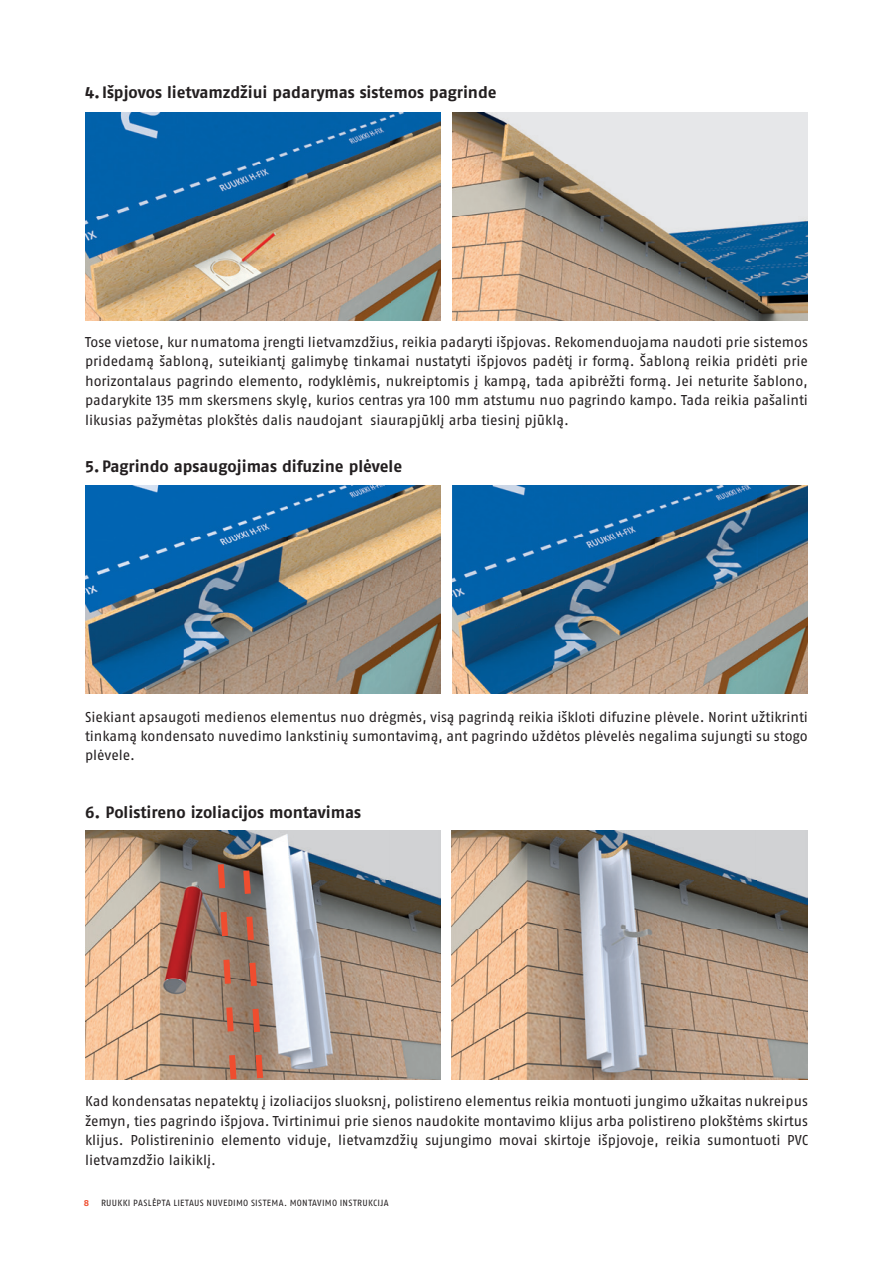
<style>
.page{position:relative;width:893px;height:1263px;background:#fff}
.page>*{position:absolute;margin:0;border:0;box-sizing:border-box;transform-origin:0 0}
.t1{font:700 16.5px "Fago Pro";color:#231f20}
.t2{font:14.25px/19.5px "Fago Pro";letter-spacing:-.005em;color:#231f20;text-align:justify}
.t3{font:9px "Fago Pro";letter-spacing:.03em;color:#231f20}
.t4{font:700 9px "Fago Pro";color:#ef4d2f}
</style>
<div class="page">
<img style="left:85px;top:113px;width:356px;height:207px">
<img style="left:452px;top:113px;width:356px;height:207px">
<img style="left:85px;top:485px;width:356px;height:208px">
<img style="left:452px;top:485px;width:356px;height:208px">
<img style="left:452px;top:830px;width:356px;height:249px">
<img style="left:85px;top:830px;width:356px;height:249px">
<svg style="left:214px;top:858px;width:52px;height:222px;background:#967261"></svg>
<p class="t1" style="left:85px;top:82px;width:413px">4. Išpjovos lietvamzdžiui padarymas sistemos pagrinde</p>
<p class="t2" style="left:85px;top:332px;width:724px">Tose vietose, kur numatoma įrengti lietvamzdžius, reikia padaryti išpjovas. Rekomenduojama naudoti prie sistemos pridedamą šabloną, suteikiantį galimybę tinkamai nustatyti išpjovos padėtį ir formą. Šabloną reikia pridėti prie horizontalaus pagrindo elemento, rodyklėmis, nukreiptomis į kampą, tada apibrėžti formą. Jei neturite šablono, padarykite 135 mm skersmens skylę, kurios centras yra 100 mm atstumu nuo pagrindo kampo. Tada reikia pašalinti likusias pažymėtas plokštės dalis naudojant siaurapjūklį arba tiesinį pjūklą.</p>
<p class="t1" style="left:85px;top:457px;width:319px">5. Pagrindo apsaugojimas difuzine plėvele</p>
<p class="t2" style="left:85px;top:707px;width:724px">Siekiant apsaugoti medienos elementus nuo drėgmės, visą pagrindą reikia iškloti difuzine plėvele. Norint užtikrinti tinkamą kondensato nuvedimo lankstinių sumontavimą, ant pagrindo uždėtos plėvelės negalima sujungti su stogo plėvele.</p>
<p class="t1" style="left:85px;top:802px;width:278px">6. Polistireno izoliacijos montavimas</p>
<p class="t2" style="left:85px;top:1091px;width:724px">Kad kondensatas nepatektų į izoliacijos sluoksnį, polistireno elementus reikia montuoti jungimo užkaitas nukreipus žemyn, ties pagrindo išpjova. Tvirtinimui prie sienos naudokite montavimo klijus arba polistireno plokštėms skirtus klijus. Polistireninio elemento viduje, lietvamzdžių sujungimo movai skirtoje išpjovoje, reikia sumontuoti PVC lietvamzdžio laikiklį.</p>
<p class="t4" style="left:84px;top:1197px;width:7px">8</p>
<p class="t3" style="left:101px;top:1197px;width:289px">RUUKKI PASLĖPTA LIETAUS NUVEDIMO SISTEMA. MONTAVIMO INSTRUKCIJA</p>
</div>
